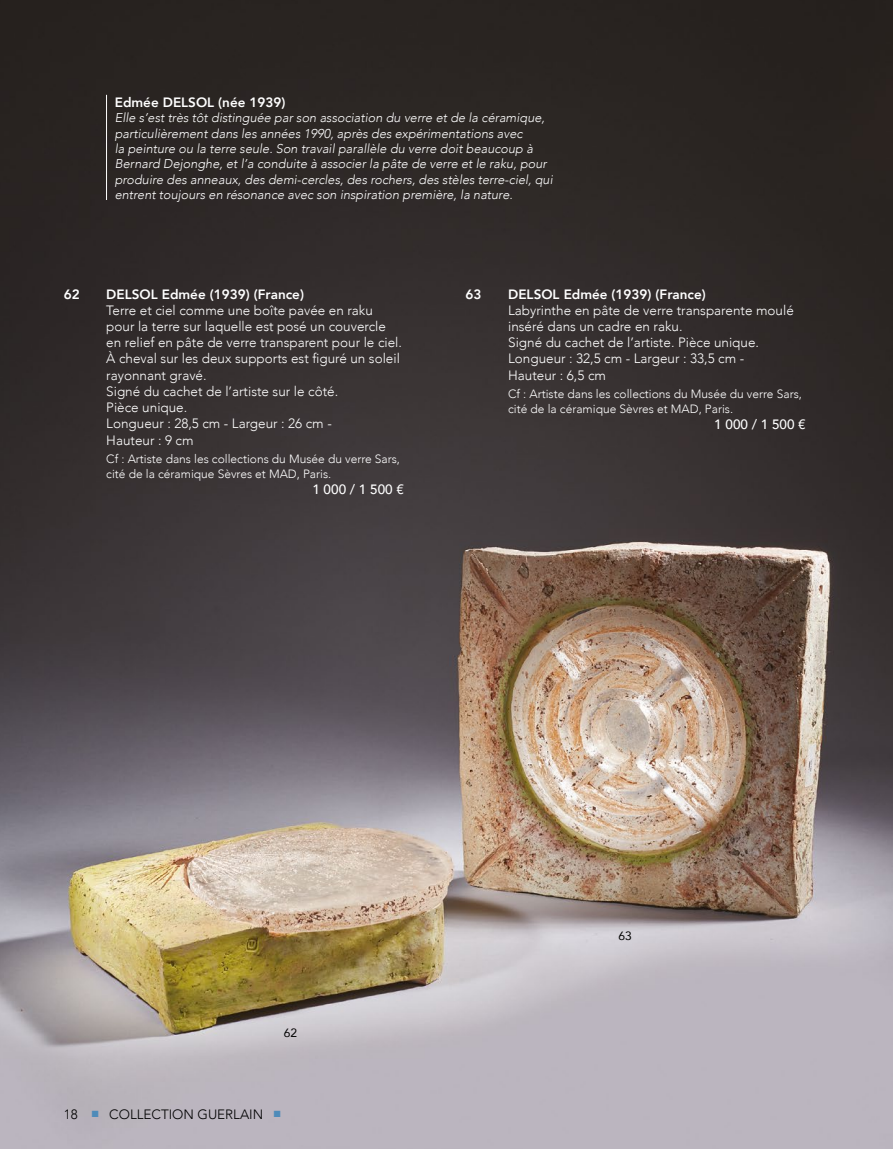
<style>
.page{position:relative;width:893px;height:1149px;background:#fff}
.page>*{position:absolute;margin:0;border:0;box-sizing:border-box;transform-origin:0 0}
.TEXTE{font:300 13.5px/16.2px "Avenir";color:#fff}
.TITRE_1{font:800 13.5px "Avenir";color:#fff}
.t1{font:300 13.5px "Avenir";color:#000}
.ESTIMATION{font:500 13.5px "Avenir";color:#fff}
.TITRE_1-2{font:italic 300 12.75px/15.3px "Avenir";color:#fff}
.t2{font:300 12px/14.4px "Avenir";color:#fff}
.TITRE_1-3{font:12px "Avenir";color:#000}
.s1{color:#4e8bb9}
</style>
<div class="page">
<img style="left:0;top:0;width:893px;height:1148px">
<hr style="left:106px;top:95px;width:1px;height:105px;background:#fff">
<p class="TITRE_1" style="left:115px;top:92px;width:172px">Edmée DELSOL (née 1939)</p>
<p class="TITRE_1-2" style="left:115px;top:110px;width:439px">Elle s’est très tôt distinguée par son association du verre et de la céramique, particulièrement dans les années 1990, après des expérimentations avec<br>la peinture ou la terre seule. Son travail parallèle du verre doit beaucoup à Bernard Dejonghe, et l’a conduite à associer la pâte de verre et le raku, pour produire des anneaux, des demi-cercles, des rochers, des stèles terre-ciel, qui entrent toujours en résonance avec son inspiration première, la nature.</p>
<p class="TITRE_1" style="left:64px;top:283px;width:17px">62</p>
<p class="TITRE_1" style="left:106px;top:283px;width:199px">DELSOL Edmée (1939) (France)</p>
<p class="TEXTE" style="left:106px;top:302px;width:297px">Terre et ciel comme une boîte pavée en raku pour la terre sur laquelle est posé un couvercle en relief en pâte de verre transparent pour le ciel.<br>À cheval sur les deux supports est figuré un soleil rayonnant gravé.</p>
<p class="TEXTE" style="left:106px;top:383px;width:233px">Signé du cachet de l’artiste sur le côté.<br>Pièce unique.</p>
<p class="TEXTE" style="left:106px;top:415px;width:227px">Longueur : 28,5 cm - Largeur : 26 cm -<br>Hauteur : 9 cm</p>
<p class="t2" style="left:106px;top:452px;width:295px">Cf : Artiste dans les collections du Musée du verre Sars, cité de la céramique Sèvres et MAD, Paris.</p>
<p class="ESTIMATION" style="left:312px;top:477px;width:93px">1 000 / 1 500 €</p>
<p class="TITRE_1" style="left:466px;top:283px;width:17px">63</p>
<p class="TITRE_1" style="left:508px;top:283px;width:199px">DELSOL Edmée (1939) (France)</p>
<p class="TEXTE" style="left:508px;top:302px;width:287px">Labyrinthe en pâte de verre transparente moulé inséré dans un cadre en raku.</p>
<p class="TEXTE" style="left:508px;top:334px;width:252px">Signé du cachet de l’artiste. Pièce unique.</p>
<p class="TEXTE" style="left:508px;top:350px;width:238px">Longueur : 32,5 cm - Largeur : 33,5 cm -</p>
<p class="TEXTE" style="left:508px;top:367px;width:99px">Hauteur : 6,5 cm</p>
<p class="t2" style="left:508px;top:387px;width:295px">Cf : Artiste dans les collections du Musée du verre Sars, cité de la céramique Sèvres et MAD, Paris.</p>
<p class="ESTIMATION" style="left:714px;top:412px;width:93px">1 000 / 1 500 €</p>
<p class="TITRE_1-3" style="left:284px;top:1023px;width:15px">62</p>
<p class="t1" style="left:64px;top:1105px;width:218px">18 <span class="s1">■</span> COLLECTION GUERLAIN <span class="s1">■</span></p>
<p class="TITRE_1-3" style="left:618px;top:925px;width:15px">63</p>
</div>
